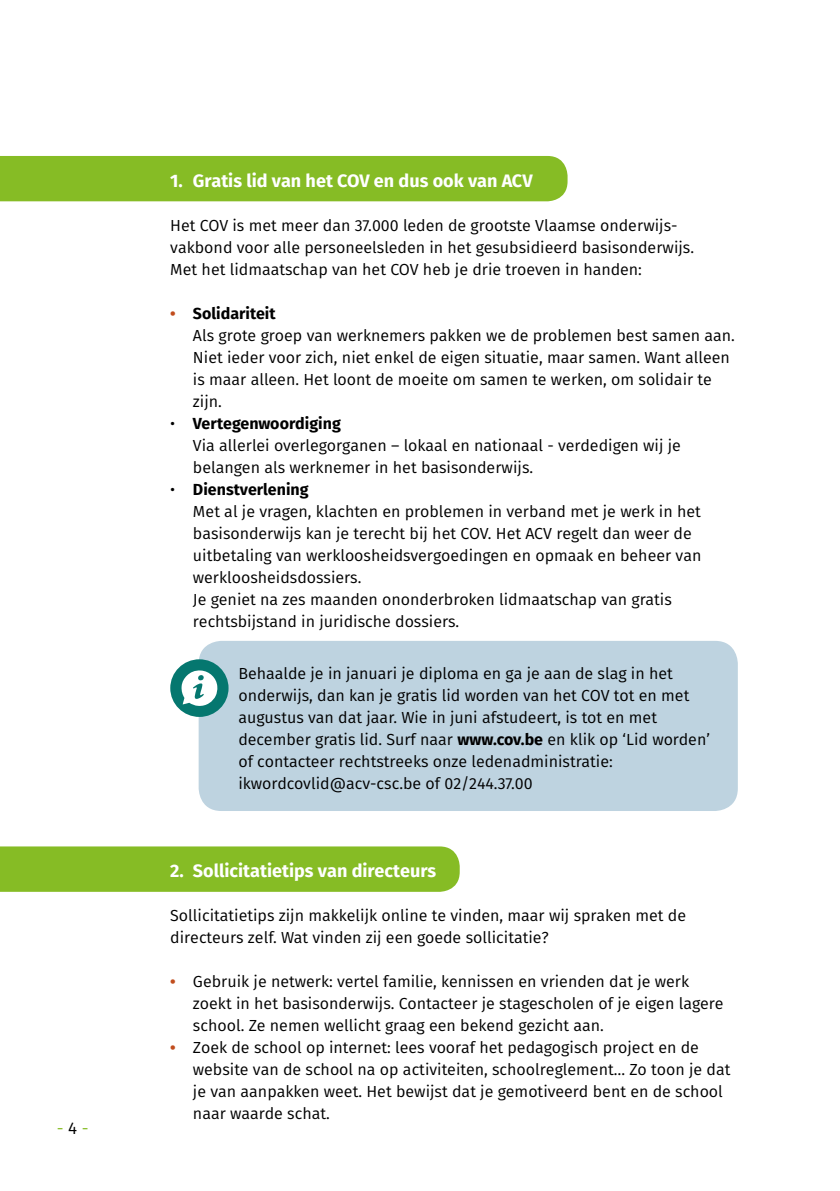
<style>
.page{position:relative;width:840px;height:1191px;background:#fff}
.page>*{position:absolute;margin:0;border:0;box-sizing:border-box;transform-origin:0 0}
.t1{font:700 18px "Fira Sans";color:#fff}
.t2{font:17px "Fira Sans";color:#86bc25}
.t3{font:16px/22px "Fira Sans";color:#000}
.s1{color:#000}
.s2{font-weight:700;color:#c14d1d}
.s3{font-weight:700}
</style>
<div class="page">
<div style="left:198px;top:641px;width:539px;height:170px;background:#bed3e0;border-radius:23px"></div>
<div style="left:0;top:156px;width:567px;height:45px;background:#86bc25"></div>
<div style="left:0;top:846px;width:459px;height:45px;background:#86bc25"></div>
<div style="left:170px;top:659px;width:58px;height:58px;background:#05776f;border-radius:50%"></div>
<svg style="left:181px;top:670px;width:36px;height:36px"></svg>
<p class="t2" style="left:57px;top:1116px;width:33px">- <span class="s1">4</span> -</p>
<p class="t1" style="left:170px;top:168px;width:364px">1. Gratis lid van het COV en dus ook van ACV</p>
<p class="t3" style="left:170px;top:214px;width:525px">Het COV is met meer dan 37.000 leden de grootste Vlaamse onderwijs&shy;vakbond voor alle personeelsleden in het gesubsidieerd basisonderwijs.<br>Met het lidmaatschap van het COV heb je drie troeven in handen:</p>
<p class="t3" style="left:193px;top:302px;width:543px;text-indent:-23px"><span class="s2">•</span> <span class="s3">Solidariteit<br></span>Als grote groep van werknemers pakken we de problemen best samen aan.<br>Niet ieder voor zich, niet enkel de eigen situatie, maar samen. Want alleen is maar alleen. Het loont de moeite om samen te werken, om solidair te zijn.</p>
<p class="t3" style="left:193px;top:412px;width:489px;text-indent:-23px">• <span class="s3">Vertegenwoordiging<br></span>Via allerlei overlegorganen – lokaal en nationaal - verdedigen wij je belangen als werknemer in het basisonderwijs.</p>
<p class="t3" style="left:193px;top:478px;width:509px;text-indent:-23px">• <span class="s3">Dienstverlening<br></span>Met al je vragen, klachten en problemen in verband met je werk in het basisonderwijs kan je terecht bij het COV. Het ACV regelt dan weer de uitbetaling van werkloosheidsvergoedingen en opmaak en beheer van werkloosheidsdossiers.<br>Je geniet na zes maanden ononderbroken lidmaatschap van gratis rechtsbijstand in juridische dossiers.</p>
<p class="t3" style="left:238px;top:662px;width:473px">Behaalde je in januari je diploma en ga je aan de slag in het onderwijs, dan kan je gratis lid worden van het COV tot en met augustus van dat jaar. Wie in juni afstudeert, is tot en met december gratis lid. Surf naar <span class="s3">www.cov.be</span> en klik op ‘Lid worden’ of contacteer rechtstreeks onze ledenadministratie: ikwordcovlid@acv-csc.be of 02/244.37.00</p>
<p class="t1" style="left:170px;top:858px;width:267px">2. Sollicitatietips van directeurs</p>
<p class="t3" style="left:170px;top:904px;width:517px">Sollicitatietips zijn makkelijk online te vinden, maar wij spraken met de directeurs zelf. Wat vinden zij een goede sollicitatie?</p>
<p class="t3" style="left:193px;top:970px;width:532px;text-indent:-23px"><span class="s2">•</span> Gebruik je netwerk: vertel familie, kennissen en vrienden dat je werk zoekt in het basisonderwijs. Contacteer je stagescholen of je eigen lagere school. Ze nemen wellicht graag een bekend gezicht aan.</p>
<p class="t3" style="left:193px;top:1036px;width:538px;text-indent:-23px"><span class="s2">•</span> Zoek de school op internet: lees vooraf het pedagogisch project en de website van de school na op activiteiten, schoolreglement… Zo toon je dat je van aanpakken weet. Het bewijst dat je gemotiveerd bent en de school naar waarde schat.</p>
</div>
